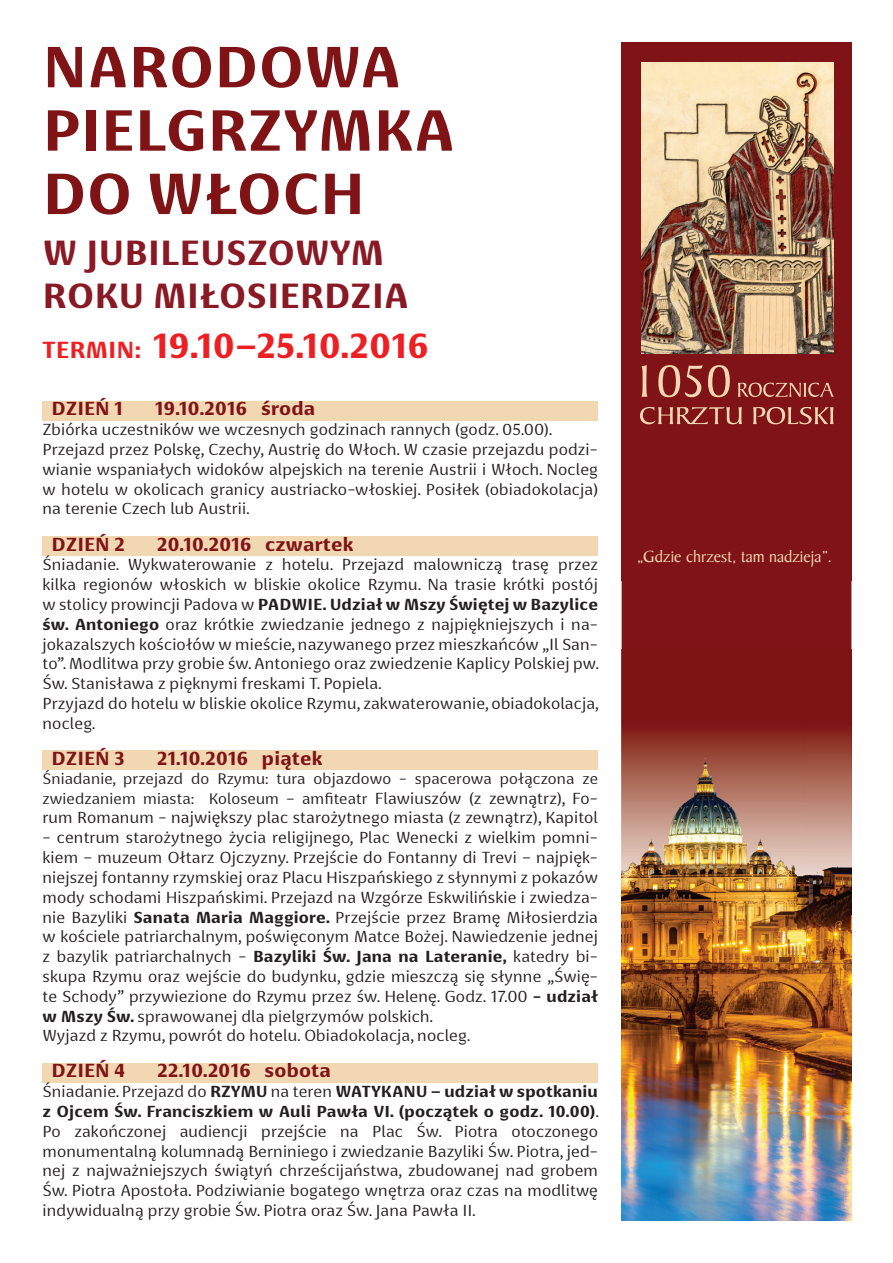
<style>
.page{position:relative;width:893px;height:1263px;background:#fff}
.page>*{position:absolute;margin:0;border:0;box-sizing:border-box;transform-origin:0 0}
.t1{font:700 59.7px/63.4px "Basel Neue";color:#7f1315}
.t2{font:700 36px/43.2px "Basel Neue";color:#891924}
.t3{font:700 36px "Basel Neue";letter-spacing:-.015em;color:#ee1f23}
.t4{font:700 19.5px "Basel Neue";color:#7f1315}
.t5{font:17.25px "Baker Signet EU";color:#f1d7b2}
.t6{font:16.5px/19.8px "Basel Neue";color:#231f20}
.t7{font:15.75px/19.8px "Basel Neue";color:#231f20}
.s1{font-size:24px}
.s2{font-weight:700}
.s3{font-size:16.5px}
</style>
<div class="page">
<div style="left:622px;top:43px;width:229px;height:607px;background:#7f1315"></div>
<div style="left:43px;top:401px;width:555px;height:19px;background:#f1d7b2"></div>
<div style="left:43px;top:536px;width:555px;height:19px;background:#f1d7b2"></div>
<div style="left:43px;top:750px;width:555px;height:20px;background:#f1d7b2"></div>
<div style="left:43px;top:1063px;width:555px;height:19px;background:#f1d7b2"></div>
<img style="left:641px;top:63px;width:193px;height:291px">
<svg style="left:641px;top:365px;width:193px;height:32px;background:#963a34"></svg>
<svg style="left:640px;top:407px;width:194px;height:17px;background:#a04c43"></svg>
<img style="left:622px;top:650px;width:229px;height:570px">
<h1 class="t1" style="left:43px;top:36px;width:414px">NARODOWA<br>PIELGRZYMKA<br>DO WŁOCH</h1>
<h2 class="t2" style="left:43px;top:231px;width:368px">W JUBILEUSZOWYM<br>ROKU MIŁOSIERDZIA</h2>
<h2 class="t3" style="left:43px;top:325px;width:388px"><span class="s1">TERMIN:</span> 19.10–25.10.2016</h2>
<p class="t4" style="left:52px;top:397px;width:73px">DZIEŃ 1</p>
<p class="t4" style="left:155px;top:397px;width:162px">19.10.2016 środa</p>
<p class="t6" style="left:43px;top:420px;width:557px">Zbiórka uczestników we wczesnych godzinach rannych (godz. 05.00).<br>Przejazd przez Polskę, Czechy, Austrię do Włoch. W czasie przejazdu podzi&shy;wianie wspaniałych widoków alpejskich na terenie Austrii i Włoch. Nocleg w hotelu w okolicach granicy austriacko-włoskiej. Posiłek (obiadokolacja) na terenie Czech lub Austrii.</p>
<p class="t4" style="left:52px;top:532px;width:75px">DZIEŃ 2</p>
<p class="t4" style="left:157px;top:532px;width:198px">20.10.2016 czwartek</p>
<p class="t6" style="left:43px;top:555px;width:558px">Śniadanie. Wykwaterowanie z hotelu. Przejazd malowniczą trasę przez kilka regionów włoskich w bliskie okolice Rzymu. Na trasie krótki postój w stolicy prowincji Padova w <span class="s2">PADWIE. Udział w Mszy Świętej w Bazylice św. Antoniego</span> oraz krótkie zwiedzanie jednego z najpiękniejszych i na&shy;jokazalszych kościołów w mieście, nazywanego przez mieszkańców „Il San&shy;to”. Modlitwa przy grobie św. Antoniego oraz zwiedzenie Kaplicy Polskiej pw.<br>Św. Stanisława z pięknymi freskami T. Popiela.<br>Przyjazd do hotelu w bliskie okolice Rzymu, zakwaterowanie, obiadokolacja, nocleg.</p>
<p class="t4" style="left:52px;top:747px;width:75px">DZIEŃ 3</p>
<p class="t4" style="left:157px;top:747px;width:167px">21.10.2016 piątek</p>
<p class="t7" style="left:43px;top:768px;width:557px">Śniadanie, przejazd do Rzymu: tura objazdowo - spacerowa połączona ze zwiedzaniem miasta: Koloseum – amfiteatr <span class="s3">Flawiuszów (z zewnątrz), Fo-</span></p>
<p class="t6" style="left:43px;top:808px;width:557px">rum Romanum - największy plac starożytnego miasta (z zewnątrz), Kapitol</p>
<p class="t6" style="left:43px;top:828px;width:557px">- centrum starożytnego życia religijnego, Plac Wenecki z wielkim pomni&shy;kiem – muzeum Ołtarz Ojczyzny. Przejście do Fontanny di Trevi – najpięk&shy;niejszej fontanny rzymskiej oraz Placu Hiszpańskiego z słynnymi z pokazów mody schodami Hiszpańskimi. Przejazd na Wzgórze Eskwilińskie i zwiedza&shy;nie Bazyliki <span class="s2">Sanata Maria Maggiore.</span> Przejście przez Bramę Miłosierdzia w kościele patriarchalnym, poświęconym Matce Bożej. Nawiedzenie jednej z bazylik patriarchalnych - <span class="s2">Bazyliki Św. Jana na Lateranie,</span> katedry bi&shy;skupa Rzymu oraz wejście do budynku, gdzie mieszczą się słynne „Świę&shy;te Schody” przywiezione do Rzymu przez św. Helenę. Godz. 17.00 <span class="s2">- udział w Mszy Św.</span> sprawowanej dla pielgrzymów polskich.<br>Wyjazd z Rzymu, powrót do hotelu. Obiadokolacja, nocleg.</p>
<p class="t4" style="left:52px;top:1059px;width:75px">DZIEŃ 4</p>
<p class="t4" style="left:157px;top:1059px;width:175px">22.10.2016 sobota</p>
<p class="t6" style="left:43px;top:1082px;width:558px;text-align:justify">Śniadanie. Przejazd do <span class="s2">RZYMU</span> na teren <span class="s2">WATYKANU – udział w spotkaniu z Ojcem Św. Franciszkiem w Auli Pawła VI. (początek o godz. 10.00)</span>.<br>Po zakończonej audiencji przejście na Plac Św. Piotra otoczonego monumentalną kolumnadą Berniniego i zwiedzanie Bazyliki Św. Piotra, jed&shy;nej z najważniejszych świątyń chrześcijaństwa, zbudowanej nad grobem Św. Piotra Apostoła. Podziwianie bogatego wnętrza oraz czas na modlitwę indywidualną przy grobie Św. Piotra oraz Św. Jana Pawła II.</p>
<p class="t5" style="left:637px;top:546px;width:197px">„Gdzie chrzest, tam nadzieja”.</p>
</div>
